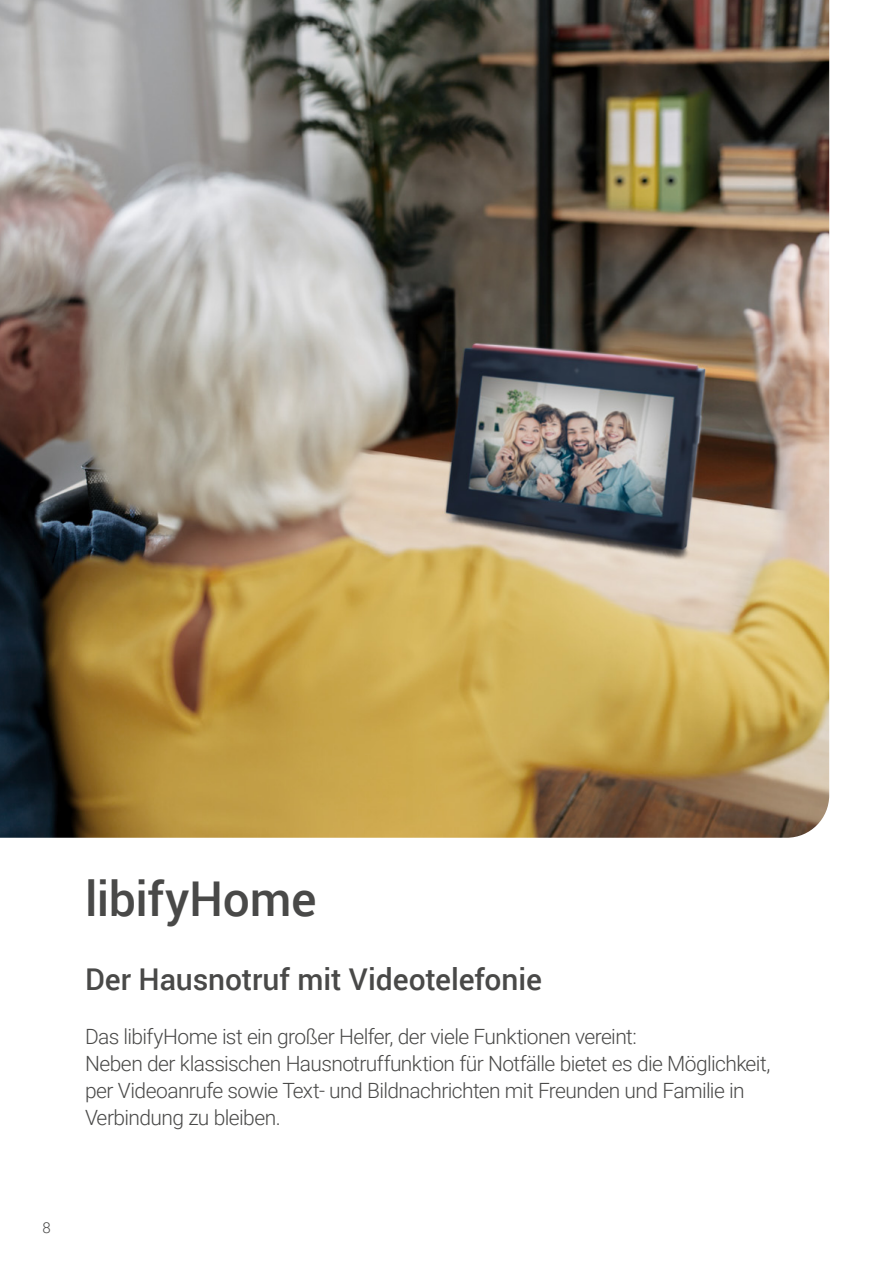
<style>
.page{position:relative;width:893px;height:1263px;background:#fff}
.page>*{position:absolute;margin:0;border:0;box-sizing:border-box;transform-origin:0 0}
.t1{font:500 48px "Roboto";letter-spacing:-.01em;color:#494948}
.t2{font:500 30px "Roboto";letter-spacing:-.005em;color:#494948}
.t3{font:300 21px/27px "Roboto";letter-spacing:-.03em;color:#494948}
.t4{font:300 15px "Roboto";color:#494948}
</style>
<div class="page">
<img style="left:0;top:0;width:829px;height:838px">
<h1 class="t1" style="left:85px;top:865px;width:233px">libifyHome</h1>
<h2 class="t2" style="left:85px;top:958px;width:458px">Der Hausnotruf mit Videotelefonie</h2>
<p class="t3" style="left:85px;top:1022px;width:687px">Das libifyHome ist ein großer Helfer, der viele Funktionen vereint:<br>Neben der klassischen Hausnotruffunktion für Notfälle bietet es die Möglichkeit, per Videoanrufe sowie Text- und Bildnachrichten mit Freunden und Familie in Verbindung zu bleiben.</p>
<p class="t4" style="left:43px;top:1217px;width:10px">8</p>
</div>
